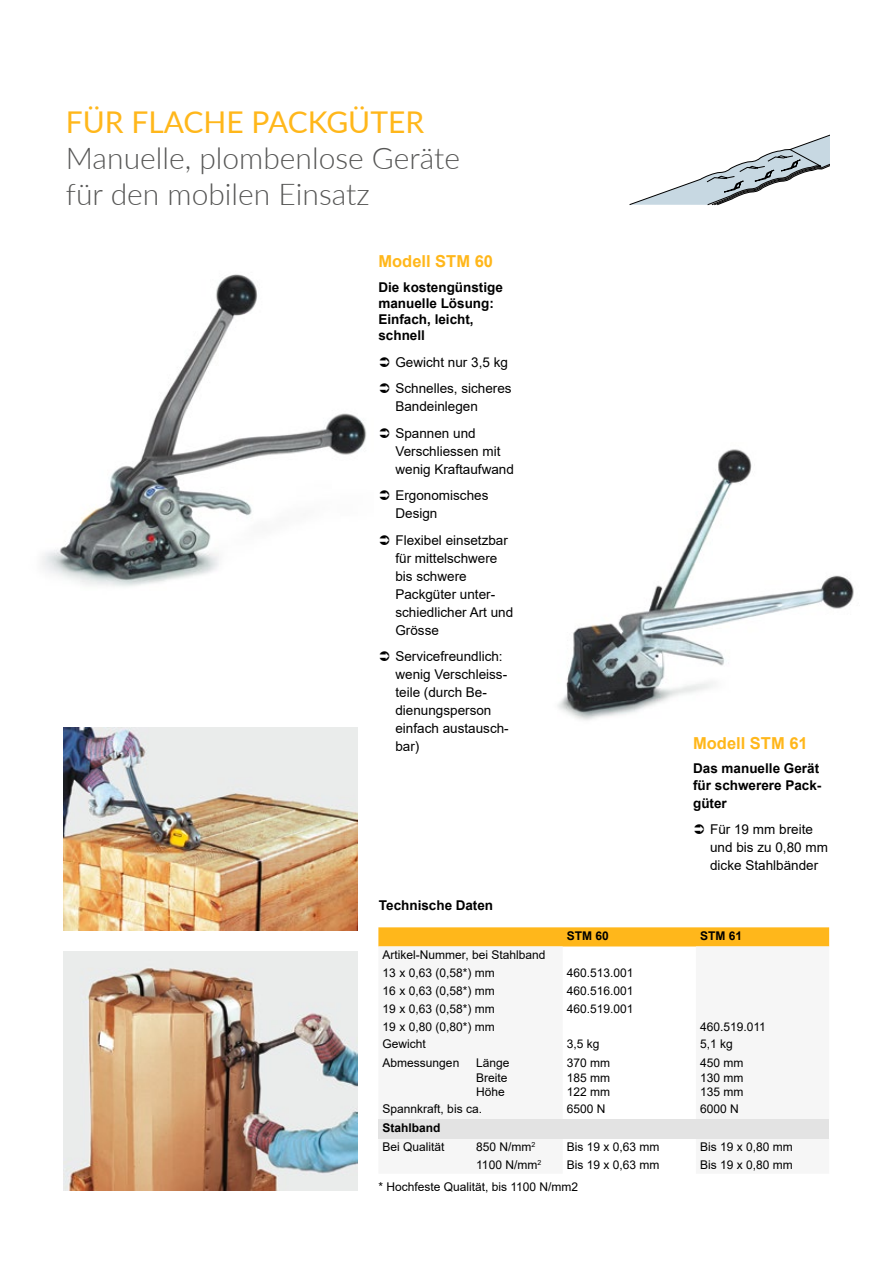
<style>
.page{position:relative;width:893px;height:1263px;background:#fff}
.page>*{position:absolute;margin:0;border:0;box-sizing:border-box;transform-origin:0 0}
.t1{font:300 30px/36px "Lato";color:#575756}
.t2{font:30px "Lato";color:#ffb71b}
.t3{font:700 16.5px "Arial";color:#ffb71b}
.t4{font:13.5px/18px "Arial";color:#000}
.t5{font:700 13.5px/16.2px "Arial";color:#000}
.t6{font:12px/14.4px "Arial";color:#000}
.t7{font:700 12px "Arial";color:#000}
</style>
<div class="page">
<img style="left:557px;top:449px;width:297px;height:271px">
<svg style="left:629px;top:135px;width:200px;height:70px"></svg>
<img style="left:64px;top:728px;width:293px;height:203px">
<img style="left:64px;top:952px;width:293px;height:239px">
<img style="left:42px;top:274px;width:325px;height:313px">
<div style="left:378px;top:927px;width:451px;height:19px;background:#ffb71b"></div>
<svg style="left:378px;top:946px;width:451px;height:193px;fill:#f6f6f6"></svg>
<div style="left:378px;top:1119px;width:451px;height:19px;background:#e3e3e3"></div>
<h1 class="t2" style="left:66px;top:101px;width:360px">FÜR FLACHE PACKGÜTER</h1>
<h1 class="t1" style="left:66px;top:139px;width:396px">Manuelle, plombenlose Geräte für den mobilen Einsatz</h1>
<h2 class="t3" style="left:378px;top:250px;width:116px">Modell STM 60</h2>
<p class="t5" style="left:378px;top:279px;width:126px">Die kostengünstige manuelle Lösung:<br>Einfach, leicht, schnell</p>
<p class="t4" style="left:395px;top:349px;width:118px;line-height:26.5px">Gewicht nur 3,5 kg<br>Schnelles, sicheres</p>
<p class="t4" style="left:395px;top:393px;width:84px;line-height:26.5px">Bandeinlegen<br>Spannen und</p>
<p class="t4" style="left:395px;top:442px;width:120px">Verschliessen mit wenig Kraftaufwand</p>
<p class="t4" style="left:395px;top:487px;width:95px">Ergonomisches<br>Design</p>
<p class="t4" style="left:395px;top:531px;width:119px">Flexibel einsetzbar für mittelschwere bis schwere<br>Packgüter unter&shy;schiedlicher Art und<br>Grösse</p>
<p class="t4" style="left:395px;top:648px;width:115px">Servicefreundlich: wenig Verschleiss&shy;teile (durch Be&shy;dienungsperson einfach austausch&shy;bar)</p>
<p class="t5" style="left:379px;top:897px;width:116px">Technische Daten</p>
<p class="t6" style="left:383px;top:946px;width:164px;line-height:17.9px">Artikel-Nummer, bei Stahlband<br>13 x 0,63 (0,58*) mm<br>16 x 0,63 (0,58*) mm<br>19 x 0,63 (0,58*) mm<br>19 x 0,80 (0,80*) mm</p>
<h2 class="t3" style="left:693px;top:731px;width:116px">Modell STM 61</h2>
<p class="t5" style="left:693px;top:761px;width:130px">Das manuelle Gerät für schwerere Pack-</p>
<p class="t5" style="left:693px;top:795px;width:35px">güter</p>
<p class="t4" style="left:710px;top:820px;width:119px">Für 19 mm breite und bis zu 0,80 mm dicke Stahlbänder</p>
<p class="t7" style="left:567px;top:928px;width:44px">STM 60</p>
<p class="t7" style="left:700px;top:928px;width:44px">STM 61</p>
<p class="t6" style="left:567px;top:963px;width:68px;line-height:18px;text-align:justify">460.513.001<br>460.516.001<br>460.519.001</p>
<p class="t6" style="left:700px;top:1019px;width:67px">460.519.011</p>
<p class="t6" style="left:383px;top:1036px;width:45px">Gewicht</p>
<p class="t6" style="left:567px;top:1036px;width:34px">3,5 kg</p>
<p class="t6" style="left:700px;top:1036px;width:34px">5,1 kg</p>
<p class="t6" style="left:383px;top:1055px;width:78px">Abmessungen</p>
<p class="t6" style="left:476px;top:1055px;width:35px">Länge<br>Breite<br>Höhe</p>
<p class="t6" style="left:567px;top:1055px;width:45px;text-align:justify">370 mm 185 mm 122 mm</p>
<p class="t6" style="left:700px;top:1055px;width:45px;text-align:justify">450 mm 130 mm 135 mm</p>
<p class="t6" style="left:383px;top:1102px;width:101px">Spannkraft, bis ca.</p>
<p class="t6" style="left:567px;top:1102px;width:40px">6500 N</p>
<p class="t6" style="left:700px;top:1102px;width:40px">6000 N</p>
<p class="t7" style="left:383px;top:1119px;width:60px">Stahlband</p>
<p class="t6" style="left:383px;top:1140px;width:64px">Bei Qualität</p>
<p class="t6" style="left:476px;top:1138px;width:67px;line-height:18px">850 N/mm<sup>2<br></sup>1100 N/mm<sup>2</sup></p>
<p class="t6" style="left:567px;top:1138px;width:94px;line-height:18px">Bis 19 x 0,63 mm<br>Bis 19 x 0,63 mm</p>
<p class="t6" style="left:700px;top:1138px;width:94px;line-height:18px">Bis 19 x 0,80 mm<br>Bis 19 x 0,80 mm</p>
<p class="t6" style="left:378px;top:1180px;width:201px">* Hochfeste Qualität, bis 1100 N/mm2</p>
</div>
